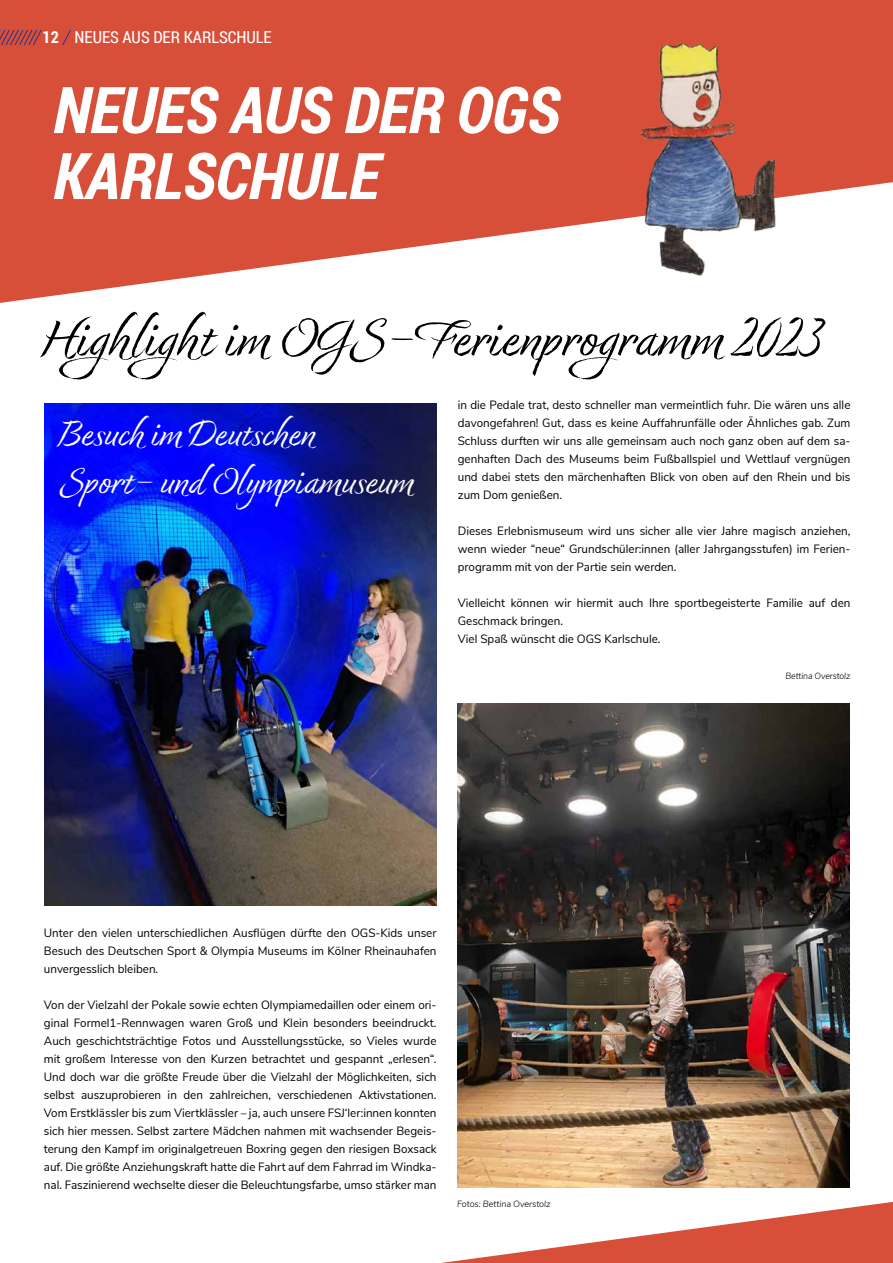
<style>
.page{position:relative;width:893px;height:1263px;background:#fff}
.page>*{position:absolute;margin:0;border:0;box-sizing:border-box;transform-origin:0 0}
.t1{font:italic 700 64.5px/66px "Roboto Condensed";letter-spacing:-.01em;color:#fff}
.t2{font:expanded 60px "Dream Big";color:#000}
.t3{font:expanded 40.8px/48px "Dream Big";color:#fff}
.t4{font:16.5px "Roboto Condensed";color:#fff}
.t5{font:12px/18px "Nunito Sans";color:#000;text-align:justify}
.t6{font:italic 300 9px "Nunito Sans";letter-spacing:-.01em;color:#000}
.s1{font-weight:700}
</style>
<div class="page">
<svg style="left:0;top:0;width:893px;height:303px;fill:#d74f38"></svg>
<svg style="left:441px;top:1202px;width:452px;height:61px"></svg>
<img style="left:635px;top:29px;width:174px;height:260px">
<img style="left:457px;top:703px;width:393px;height:485px">
<img style="left:44px;top:403px;width:392px;height:502px">
<svg style="left:0;top:29px;width:42px;height:17px"></svg>
<svg style="left:62px;top:29px;width:10px;height:17px"></svg>
<h3 class="t4" style="left:43px;top:26px;width:231px"><span class="s1">12</span> NEUES AUS DER KARLSCHULE</h3>
<h1 class="t1" style="left:53px;top:75px;width:508px">NEUES AUS DER OGS<br>KARLSCHULE</h1>
<h2 class="t2" style="left:43px;top:301px;width:781px">Highlight im OGS-Ferienprogramm 2023</h2>
<h3 class="t3" style="left:59px;top:413px;width:356px">Besuch im Deutschen<br>Sport- und Olympiamuseum</h3>
<p class="t5" style="left:458px;top:395px;width:394px">in die Pedale trat, desto schneller man vermeintlich fuhr. Die wären uns alle davongefahren! Gut, dass es keine Auffahrunfälle oder Ähnliches gab. Zum Schluss durften wir uns alle gemeinsam auch noch ganz oben auf dem sa&shy;genhaften Dach des Museums beim Fußballspiel und Wettlauf vergnügen und dabei stets den märchenhaften Blick von oben auf den Rhein und bis zum Dom genießen.</p>
<p class="t5" style="left:458px;top:521px;width:394px">Dieses Erlebnismuseum wird uns sicher alle vier Jahre magisch anziehen, wenn wieder “neue“ Grundschüler:innen (aller Jahrgangsstufen) im Ferien&shy;programm mit von der Partie sein werden.</p>
<p class="t5" style="left:458px;top:593px;width:394px;text-align:left">Vielleicht können wir hiermit auch Ihre sportbegeisterte Familie auf den<br>Geschmack bringen.<br>Viel Spaß wünscht die OGS Karlschule.</p>
<p class="t6" style="left:785px;top:669px;width:66px">Bettina Overstolz</p>
<p class="t5" style="left:44px;top:923px;width:394px">Unter den vielen unterschiedlichen Ausflügen dürfte den OGS-Kids unser Besuch des Deutschen Sport &amp; Olympia Museums im Kölner Rheinauhafen unvergesslich bleiben.</p>
<p class="t5" style="left:44px;top:995px;width:394px">Von der Vielzahl der Pokale sowie echten Olympiamedaillen oder einem ori&shy;ginal Formel1-Rennwagen waren Groß und Klein besonders beeindruckt.<br>Auch geschichtsträchtige Fotos und Ausstellungsstücke, so Vieles wurde mit großem Interesse von den Kurzen betrachtet und gespannt „erlesen“.<br>Und doch war die größte Freude über die Vielzahl der Möglichkeiten, sich selbst auszuprobieren in den zahlreichen, verschiedenen Aktivstationen.<br>Vom Erstklässler bis zum Viertklässler – ja, auch unsere FSJ‘ler:innen konnten sich hier messen. Selbst zartere Mädchen nahmen mit wachsender Begeis&shy;terung den Kampf im originalgetreuen Boxring gegen den riesigen Boxsack auf. Die größte Anziehungskraft hatte die Fahrt auf dem Fahrrad im Windka&shy;nal. Faszinierend wechselte dieser die Beleuchtungsfarbe, umso stärker man</p>
<p class="t6" style="left:457px;top:1197px;width:95px">Fotos: Bettina Overstolz</p>
</div>
